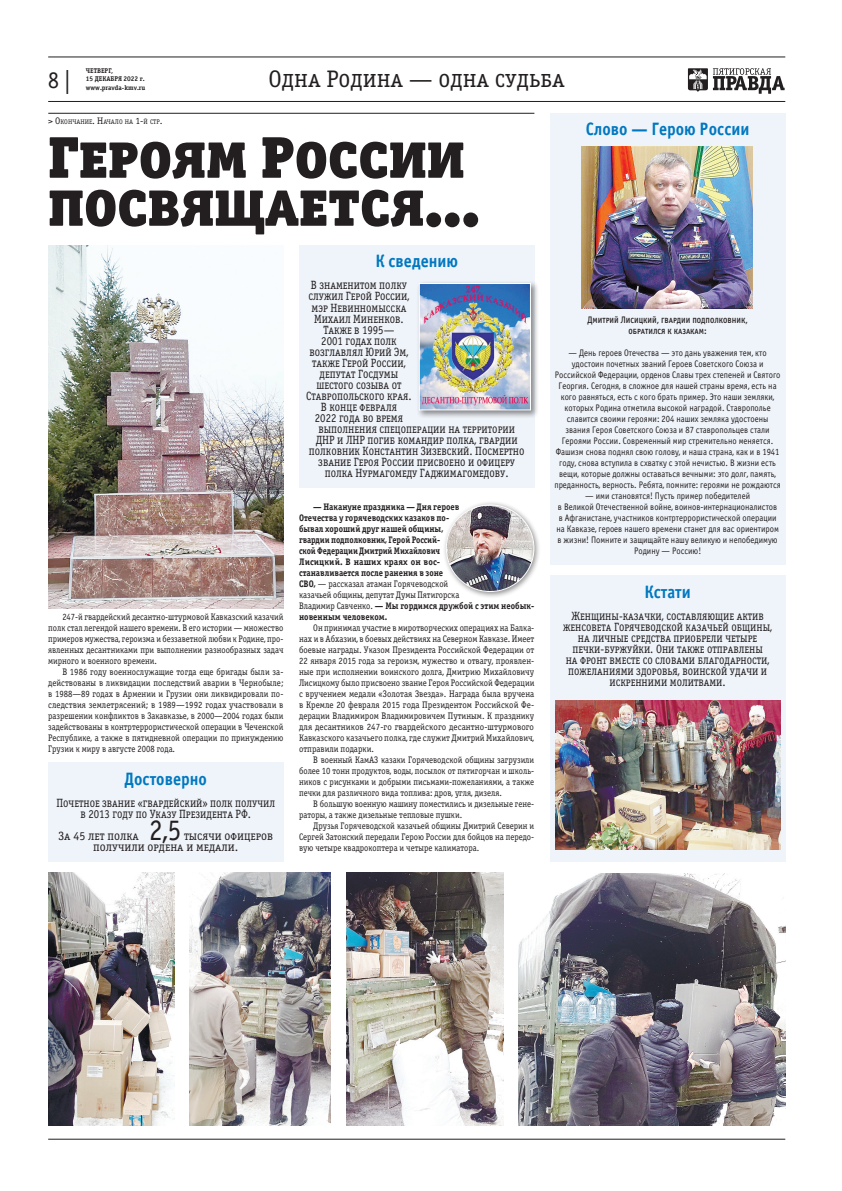
<style>
.page{position:relative;width:842px;height:1191px;background:#fff}
.page>*{position:absolute;margin:0;border:0;box-sizing:border-box;transform-origin:0 0}
.Заголовок18{font:59px "Officina Serif Black ITC";color:#231f20}
.t1{font:30px "Officina Sans Book ITC";color:#231f20;scale:.9 1}
.t2{font:24px "Officina Serif Book ITC";color:#231f20}
.ИнформТекстЦентр{font:24px "Officina Sans Book ITC";color:#231f20;scale:.9 1}
.ИнформРубрикаБольшая{font:18px "Officina Sans Bold ITC";color:#0078c0;scale:.9 1}
.ИнформТекстЦентр-2{font:12px/11px "Officina Serif Book ITC";color:#231f20;text-align:center;scale:.9 1}
.ИнформТекстЦентр-3{font:12px/11px "Officina Serif Book ITC";color:#231f20}
.ТекстОснова{font:9.5px/11px "Officina Serif Book ITC";color:#231f20;text-align:justify;scale:.91 1}
.ИнформТекстЦентр-4{font:9.5px/11px "Officina Sans Book ITC";color:#231f20;text-align:center;scale:.9 1}
.ТекстОснова-2{font:9.5px/11px "Officina Serif Book ITC";color:#231f20;text-align:justify;scale:.9 1}
.ТекстБолд{font:9.5px/11px "Officina Serif Bold ITC";color:#231f20;scale:.9 1}
.ИнформТекстЦентр-5{font:9.5px "Officina Sans Medium ITC";color:#231f20;scale:.9 1}
.t3{font:700 6.8px "Officina Serif CTT";color:#231f20}
.ПолосаАвтор{font:6.7px "Officina Serif Book C";color:#231f20}
.s1{font-size:9.5px}
.s2{font-family:"Officina Serif Book ITC"}
</style>
<div class="page">
<hr style="left:48px;top:1138px;width:737px;height:1px;background:#231f20">
<div style="left:299px;top:245px;width:235px;height:242px;background:#eff4fa"></div>
<div style="left:48px;top:762px;width:235px;height:99px;background:#eff4fa"></div>
<hr style="left:48px;top:57px;width:737px;height:1px;background:#231f20">
<hr style="left:48px;top:101px;width:737px;height:1px;background:#231f20">
<svg style="left:687px;top:68px;width:98px;height:26px"></svg>
<hr style="left:48px;top:113px;width:486px;height:1px;background:#231f20">
<div style="left:550px;top:575px;width:235px;height:286px;background:#eff4fa"></div>
<div style="left:550px;top:113px;width:235px;height:451px;background:#eff4fa"></div>
<img style="left:555px;top:700px;width:226px;height:149px">
<div style="left:442px;top:500px;width:99px;height:98px;background:#231f20;opacity:.5"></div>
<img style="left:446px;top:505px;width:88px;height:86px">
<img style="left:48px;top:872px;width:126px;height:253px">
<img style="left:189px;top:872px;width:141px;height:253px">
<img style="left:519px;top:873px;width:266px;height:252px">
<img style="left:346px;top:872px;width:157px;height:253px">
<img style="left:48px;top:245px;width:235px;height:363px">
<img style="left:581px;top:146px;width:171px;height:162px">
<div style="left:416px;top:280px;width:123px;height:138px;background:#231f20;opacity:.5"></div>
<img style="left:421px;top:285px;width:108px;height:123px">
<div style="left:419px;top:283px;width:112px;height:127px;border:1px solid #fff"></div>
<p class="t3" style="left:86px;top:67px;width:29px">ЧЕТВЕРГ,</p>
<p class="t3" style="left:86px;top:75px;width:60px">15 ДЕКАБРЯ 2022 г.</p>
<p class="t3" style="left:86px;top:84px;width:61px">www.pravda-kmv.ru</p>
<p class="ПолосаАвтор" style="left:48px;top:118px;width:116px"><span class="s1">&gt; О</span>кончание<span class="s1">. Н</span>ачало на <span class="s1">1-</span>й стр<span class="s1">.</span></p>
<p class="ИнформТекстЦентр" style="left:48px;top:66px;width:26px">8 |</p>
<p class="t2" style="left:268px;top:65px;width:298px">Одна Родина — одна судьба</p>
<p class="Заголовок18" style="left:48px;top:119px;width:418px">Героям России</p>
<p class="Заголовок18" style="left:48px;top:167px;width:433px">посвящается...</p>
<p class="ИнформРубрикаБольшая" style="left:586px;top:118px;width:183px">Слово — Герою России</p>
<p class="ТекстОснова-2" style="left:48px;top:611px;width:263px;text-indent:14px">247-й гвардейский десантно-штурмовой Кавказский казачий полк стал легендой нашего времени. В его истории — множество примеров мужества, героизма и беззаветной любви к Родине, про&shy;явленных десантниками при выполнении разнообразных задач мирного и военного времени.</p>
<p class="ТекстОснова" style="left:48px;top:666px;width:260px;text-indent:14px">В 1986 году военнослужащие тогда еще бригады были за&shy;действованы в ликвидации последствий аварии в Чернобыле; в 1988—89 годах в Армении и Грузии они ликвидировали по&shy;следствия землетрясений; в 1989—1992 годах участвовали в разрешении конфликтов в Закавказье, в 2000—2004 годах были задействованы в контртеррористической операции в Чеченской Республике, а также в пятидневной операции по принуждению Грузии к миру в августе 2008 года.</p>
<p class="ИнформРубрикаБольшая" style="left:125px;top:767px;width:93px">Достоверно</p>
<p class="ИнформТекстЦентр-2" style="left:56px;top:797px;width:245px">Почетное звание «гвардейский» полк получил в 2013 году по Указу Президента РФ.</p>
<p class="ИнформТекстЦентр-3" style="left:59px;top:830px;width:82px">За 45 лет полка</p>
<p class="t1" style="left:149px;top:812px;width:37px">2,5</p>
<p class="ИнформТекстЦентр-3" style="left:93px;top:830px;width:181px;text-indent:91px">тысячи офицеров получили ордена и медали.</p>
<p class="ИнформРубрикаБольшая" style="left:375px;top:250px;width:94px">К сведению</p>
<p class="ИнформТекстЦентр-2" style="left:306px;top:280px;width:119px">В знаменитом полку служил Герой России, мэр Невинномысска<br>Михаил Миненков.<br>Также в 1995—<br>2001 годах полк возглавлял Юрий Эм, также Герой России, депутат Госдумы шестого созыва от<br>Ставропольского края.</p>
<p class="ИнформТекстЦентр-2" style="left:321px;top:401px;width:86px">В конце февраля</p>
<p class="ИнформТекстЦентр-2" style="left:315px;top:412px;width:99px">2022 года во время</p>
<p class="ИнформТекстЦентр-2" style="left:318px;top:423px;width:220px">выполнения спецоперации на территории</p>
<p class="ИнформТекстЦентр-2" style="left:316px;top:434px;width:226px">ДНР и ЛНР погиб командир полка, гвардии</p>
<p class="ИнформТекстЦентр-2" style="left:309px;top:445px;width:241px">полковник Константин Зизевский. Посмертно</p>
<p class="ИнформТекстЦентр-2" style="left:318px;top:456px;width:220px">звание Героя России присвоено и офицеру</p>
<p class="ИнформТекстЦентр-2" style="left:325px;top:467px;width:206px">полка Нурмагомеду Гаджимагомедову.</p>
<p class="ТекстБолд" style="left:299px;top:501px;width:180px;text-indent:14px">— Накануне праздника — Дня героев Отечества у горячеводских казаков по&shy;бывал хороший друг нашей общины, гвардии подполковник, Герой Россий&shy;ской Федерации Дмитрий Михайлович Лисицкий. В наших краях он вос&shy;станавливается после ранения в зоне СВО, <span class="s2">— рассказал атаман Горячеводской казачьей общины, депутат Думы Пятигорска</span></p>
<p class="ТекстБолд" style="left:299px;top:600px;width:263px"><span class="s2">Владимир Савченко.</span> — Мы гордимся дружбой с этим необык&shy;новенным человеком.</p>
<p class="ТекстОснова" style="left:299px;top:622px;width:260px;text-indent:14px">Он принимал участие в миротворческих операциях на Балка&shy;нах и в Абхазии, в боевых действиях на Северном Кавказе. Имеет боевые награды. Указом Президента Российской Федерации от 22 января 2015 года за героизм, мужество и отвагу, проявлен&shy;ные при исполнении воинского долга, Дмитрию Михайловичу Лисицкому было присвоено звание Героя Российской Федерации с вручением медали «Золотая Звезда». Награда была вручена в Кремле 20 февраля 2015 года Президентом Российской Фе&shy;дерации Владимиром Владимировичем Путиным. К празднику для десантников 247-го гвардейского десантно-штурмового Кавказского казачьего полка, где служит Дмитрий Михайлович, отправили подарки.</p>
<p class="ТекстОснова-2" style="left:299px;top:754px;width:263px;text-indent:14px">В военный КамАЗ казаки Горячеводской общины загрузили более 10 тонн продуктов, воды, посылок от пятигорчан и школь&shy;ников с рисунками и добрыми письмами-пожеланиями, а также печки для различного вида топлива: дров, угля, дизеля.</p>
<p class="ТекстОснова-2" style="left:299px;top:798px;width:263px;text-indent:14px">В большую военную машину поместились и дизельные гене&shy;раторы, а также дизельные тепловые пушки.</p>
<p class="ТекстОснова-2" style="left:299px;top:820px;width:263px;text-indent:14px">Друзья Горячеводской казачьей общины Дмитрий Северин и Сергей Затонский передали Герою России для бойцов на передо&shy;вую четыре квадрокоптера и четыре калиматора.</p>
<p class="ИнформТекстЦентр-5" style="left:587px;top:314px;width:180px">Дмитрий Лисицкий, гвардии подполковник,</p>
<p class="ИнформТекстЦентр-5" style="left:628px;top:325px;width:88px">обратился к казакам:</p>
<p class="ИнформТекстЦентр-4" style="left:554px;top:347px;width:253px">— День героев Отечества — это дань уважения тем, кто удостоин почетных званий Героев Советского Союза и Российской Федерации, орденов Славы трех степеней и Святого Георгия. Сегодня, в сложное для нашей страны время, есть на кого равняться, есть с кого брать пример. Это наши земляки, которых Родина отметила высокой наградой. Ставрополье славится своими героями: 204 наших земляка удостоены звания Героя Советского Союза и 87 ставропольцев стали Героями России. Современный мир стремительно меняется.<br>Фашизм снова поднял свою голову, и наша страна, как и в 1941 году, снова вступила в схватку с этой нечистью. В жизни есть вещи, которые должны оставаться вечными: это долг, память, преданность, верность. Ребята, помните: героями не рождаются</p>
<p class="ИнформТекстЦентр-4" style="left:585px;top:490px;width:185px">— ими становятся! Пусть пример победителей</p>
<p class="ИнформТекстЦентр-4" style="left:556px;top:501px;width:249px">в Великой Отечественной войне, воинов-интернационалистов в Афганистане, участников контртеррористической операции на Кавказе, героев нашего времени станет для вас ориентиром в жизни! Помните и защищайте нашу великую и непобедимую Родину — Россию!</p>
<p class="ИнформРубрикаБольшая" style="left:644px;top:580px;width:53px">Кстати</p>
<p class="ИнформТекстЦентр-2" style="left:563px;top:610px;width:234px">Женщины-казачки, составляющие актив женсовета Горячеводской казачьей общины, на личные средства приобрели четыре печки-буржуйки. Они также отправлены<br>на фронт вместе со словами благодарности, пожеланиями здоровья, воинской удачи и искренними молитвами.</p>
</div>
